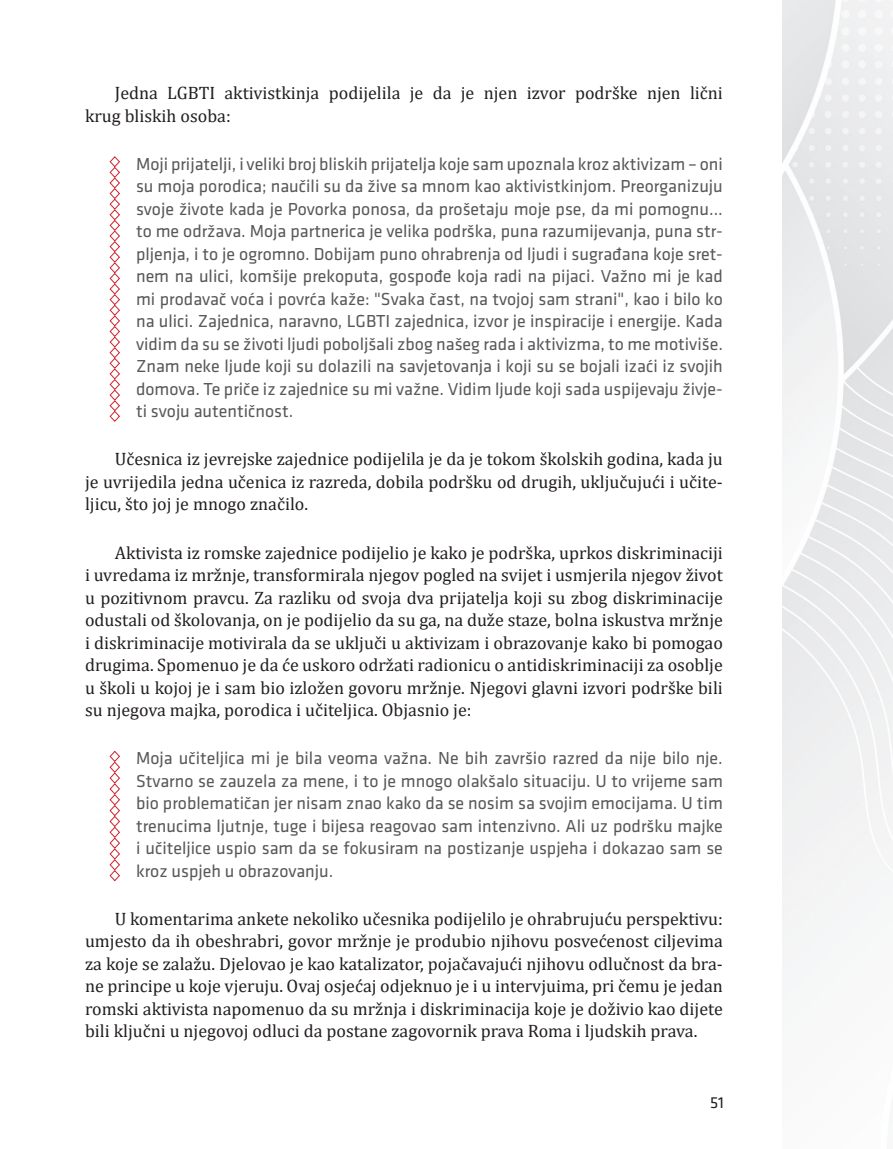
<style>
.page{position:relative;width:893px;height:1149px;background:#fff}
.page>*{position:absolute;margin:0;border:0;box-sizing:border-box;transform-origin:0 0}
.t1{font:18px/22.5px "Cambria";color:#231f20;text-align:justify}
.t2{font:18px/22.5px "Klavika Basic";color:#57585a;text-align:justify}
.t3{font:16.5px "Klavika Basic";color:#231f20}
</style>
<div class="page">
<img style="left:783px;top:0;width:110px;height:1105px">
<svg style="left:109px;top:156px;width:11px;height:266px"></svg>
<svg style="left:109px;top:750px;width:11px;height:131px"></svg>
<p class="t1" style="left:85px;top:82px;width:639px;text-indent:30px">Jedna LGBTI aktivistkinja podijelila je da je njen izvor podrške njen lični krug bliskih osoba:</p>
<p class="t2" style="left:136px;top:152px;width:588px">Moji prijatelji, i veliki broj bliskih prijatelja koje sam upoznala kroz aktivizam – oni su moja porodica; naučili su da žive sa mnom kao aktivistkinjom. Preorganizuju svoje živote kada je Povorka ponosa, da prošetaju moje pse, da mi pomognu... to me održava. Moja partnerica je velika podrška, puna razumijevanja, puna str&shy;pljenja, i to je ogromno. Dobijam puno ohrabrenja od ljudi i sugrađana koje sret&shy;nem na ulici, komšije prekoputa, gospođe koja radi na pijaci. Važno mi je kad mi prodavač voća i povrća kaže: "Svaka čast, na tvojoj sam strani", kao i bilo ko na ulici. Zajednica, naravno, LGBTI zajednica, izvor je inspiracije i energije. Kada vidim da su se životi ljudi poboljšali zbog našeg rada i aktivizma, to me motiviše.<br>Znam neke ljude koji su dolazili na savjetovanja i koji su se bojali izaći iz svojih domova. Te priče iz zajednice su mi važne. Vidim ljude koji sada uspijevaju živje&shy;ti svoju autentičnost.</p>
<p class="t1" style="left:85px;top:448px;width:639px;text-indent:30px">Učesnica iz jevrejske zajednice podijelila je da je tokom školskih godina, kada ju je uvrijedila jedna učenica iz razreda, dobila podršku od drugih, uključujući i učite&shy;ljicu, što joj je mnogo značilo.</p>
<p class="t1" style="left:85px;top:541px;width:639px;text-indent:30px">Aktivista iz romske zajednice podijelio je kako je podrška, uprkos diskriminaciji i uvredama iz mržnje, transformirala njegov pogled na svijet i usmjerila njegov život u pozitivnom pravcu. Za razliku od svoja dva prijatelja koji su zbog diskriminacije odustali od školovanja, on je podijelio da su ga, na duže staze, bolna iskustva mržnje i diskriminacije motivirala da se uključi u aktivizam i obrazovanje kako bi pomogao drugima. Spomenuo je da će uskoro održati radionicu o antidiskriminaciji za osoblje u školi u kojoj je i sam bio izložen govoru mržnje. Njegovi glavni izvori podrške bili su njegova majka, porodica i učiteljica. Objasnio je:</p>
<p class="t2" style="left:136px;top:746px;width:588px">Moja učiteljica mi je bila veoma važna. Ne bih završio razred da nije bilo nje.<br>Stvarno se zauzela za mene, i to je mnogo olakšalo situaciju. U to vrijeme sam bio problematičan jer nisam znao kako da se nosim sa svojim emocijama. U tim trenucima ljutnje, tuge i bijesa reagovao sam intenzivno. Ali uz podršku majke i učiteljice uspio sam da se fokusiram na postizanje uspjeha i dokazao sam se kroz uspjeh u obrazovanju.</p>
<p class="t1" style="left:85px;top:907px;width:639px;text-indent:30px">U komentarima ankete nekoliko učesnika podijelilo je ohrabrujuću perspektivu: umjesto da ih obeshrabri, govor mržnje je produbio njihovu posvećenost ciljevima za koje se zalažu. Djelovao je kao katalizator, pojačavajući njihovu odlučnost da bra&shy;ne principe u koje vjeruju. Ovaj osjećaj odjeknuo je i u intervjuima, pri čemu je jedan romski aktivista napomenuo da su mržnja i diskriminacija koje je doživio kao dijete bili ključni u njegovoj odluci da postane zagovornik prava Roma i ljudskih prava.</p>
<p class="t3" style="left:710px;top:1091px;width:15px">51</p>
</div>
